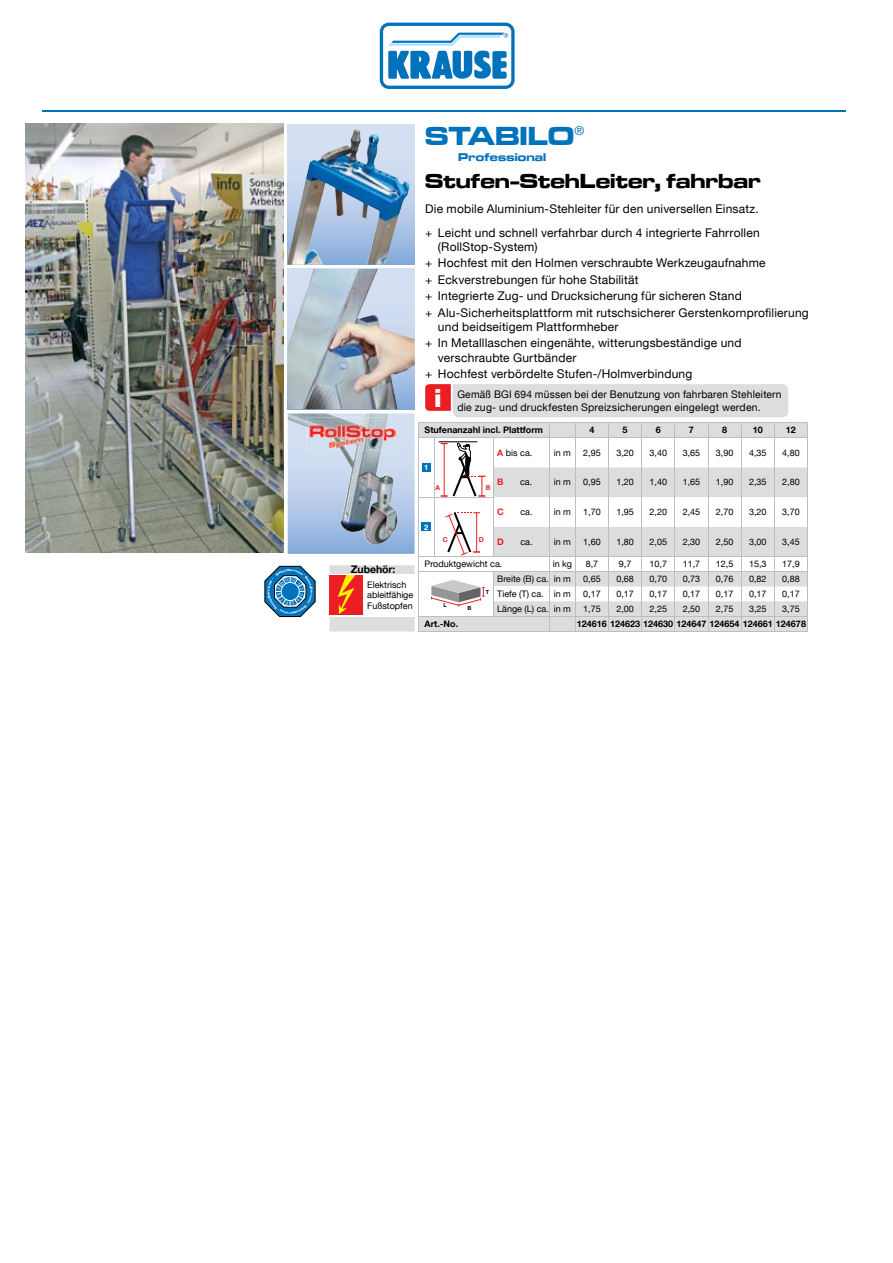
<style>
.page{position:relative;width:893px;height:1263px;background:#fff}
.page>*{position:absolute;margin:0;border:0;box-sizing:border-box;transform-origin:0 0}
.t1{font:27px "Microgramma D Bold Exte";color:#0072bc}
.t2{font:26.7px "Microgramma D Bold Exte";color:#fff}
.t3{font:21px "Microgramma D Bold Exte";letter-spacing:.005em;color:#000}
.t4{font:12px/16.4px "Helvetica Neue LT";letter-spacing:.015em;color:#000}
.t5{font:11.7px "Microgramma D Bold Exte";letter-spacing:.015em;color:#0072bc}
.t6{font:10.5px/12.6px "Helvetica Neue LT";letter-spacing:.02em;color:#000}
.t7{font:700 10.5px "Helvetica Neue LT";letter-spacing:-.005em;color:#000}
.t8{font:9px/10.8px "Helvetica Neue LT";color:#000}
.t9{font:700 9px "Helvetica Neue LT";color:#000}
.t10{font:700 9px "Helvetica Neue LT";color:#ed1d24}
.t11{font:700 7.5px "Helvetica Neue LT";color:#fff}
.t12{font:700 6.75px "Helvetica Neue LT";color:#ed1d24}
.t13{font:700 5.55px "Helvetica LT Std";color:#000}
.s1{font-weight:700;color:#ed1d24}
</style>
<div class="page">
<svg style="left:378px;top:21px;width:138px;height:69px"></svg>
<svg style="left:380px;top:23px;width:135px;height:66px"></svg>
<hr style="left:43px;top:110px;width:803px;height:1px;background:#0072bc">
<img style="left:288px;top:269px;width:127px;height:115px">
<svg style="left:288px;top:124px;width:127px;height:141px"></svg>
<img style="left:288px;top:129px;width:122px;height:136px">
<img style="left:26px;top:123px;width:257px;height:430px">
<svg style="left:264px;top:384px;width:544px;height:248px"></svg>
<p class="t7" style="left:351px;top:563px;width:46px">Zubehör:</p>
<p class="t8" style="left:367px;top:579px;width:48px">Elektrisch ableitfähige<br>Fußstopfen</p>
<p class="t1" style="left:425px;top:118px;width:160px">STABILO<sup>®</sup></p>
<p class="t5" style="left:458px;top:150px;width:90px">Professional</p>
<p class="t3" style="left:425px;top:167px;width:337px">Stufen-StehLeiter, fahrbar</p>
<p class="t4" style="left:425px;top:197px;width:336px;line-height:23.9px">Die mobile Aluminium-Stehleiter für den universellen Einsatz. + Leicht und schnell verfahrbar durch 4 integrierte Fahrrollen</p>
<p class="t4" style="left:425px;top:238px;width:385px;text-indent:13px">(RollStop-System)<br>+ Hochfest mit den Holmen verschraubte Werkzeugaufnahme<br>+ Eckverstrebungen für hohe Stabilität<br>+ Integrierte Zug- und Drucksicherung für sicheren Stand<br>+ Alu-Sicherheitsplattform mit rutschsicherer Gerstenkorn profilierung</p>
<p class="t4" style="left:425px;top:318px;width:318px;text-indent:13px">und beidseitigem Plattformheber<br>+ In Metalllaschen eingenähte, witterungsbeständige und</p>
<p class="t4" style="left:425px;top:349px;width:269px;text-indent:13px">verschraubte Gurtbänder<br>+ Hochfest verbördelte Stufen-/Holmverbindung</p>
<p class="t2" style="left:434px;top:380px;width:8px">i</p>
<p class="t6" style="left:457px;top:388px;width:326px">Gemäß BGI 694 müssen bei der Benutzung von fahrbaren Stehleitern die zug- und druckfesten Spreizsicherungen eingelegt werden.</p>
<p class="t9" style="left:425px;top:425px;width:120px">Stufenanzahl incl. Plattform</p>
<p class="t9" style="left:589px;top:425px;width:7px">4</p>
<p class="t9" style="left:623px;top:425px;width:7px">5</p>
<p class="t9" style="left:656px;top:425px;width:7px">6</p>
<p class="t9" style="left:689px;top:425px;width:7px">7</p>
<p class="t9" style="left:722px;top:425px;width:7px">8</p>
<p class="t9" style="left:753px;top:425px;width:12px">10</p>
<p class="t9" style="left:786px;top:425px;width:12px">12</p>
<p class="t11" style="left:424px;top:463px;width:6px">1</p>
<p class="t8" style="left:497px;top:447px;width:37px"><span class="s1">A</span> bis ca.</p>
<p class="t8" style="left:554px;top:447px;width:19px">in m</p>
<p class="t8" style="left:583px;top:447px;width:19px">2,95</p>
<p class="t8" style="left:616px;top:447px;width:19px">3,20</p>
<p class="t8" style="left:650px;top:447px;width:19px">3,40</p>
<p class="t8" style="left:683px;top:447px;width:19px">3,65</p>
<p class="t8" style="left:716px;top:447px;width:19px">3,90</p>
<p class="t8" style="left:749px;top:447px;width:19px">4,35</p>
<p class="t8" style="left:782px;top:447px;width:19px">4,80</p>
<p class="t10" style="left:497px;top:477px;width:8px">B</p>
<p class="t8" style="left:520px;top:477px;width:52px">ca. in m</p>
<p class="t8" style="left:583px;top:477px;width:19px">0,95</p>
<p class="t8" style="left:616px;top:477px;width:19px">1,20</p>
<p class="t8" style="left:650px;top:477px;width:19px">1,40</p>
<p class="t8" style="left:683px;top:477px;width:19px">1,65</p>
<p class="t8" style="left:716px;top:477px;width:19px">1,90</p>
<p class="t8" style="left:749px;top:477px;width:19px">2,35</p>
<p class="t8" style="left:782px;top:477px;width:19px">2,80</p>
<p class="t12" style="left:436px;top:483px;width:6px">A</p>
<p class="t12" style="left:486px;top:484px;width:6px">B</p>
<p class="t10" style="left:497px;top:506px;width:8px">C</p>
<p class="t8" style="left:520px;top:506px;width:52px">ca. in m</p>
<p class="t8" style="left:583px;top:506px;width:19px">1,70</p>
<p class="t8" style="left:616px;top:506px;width:19px">1,95</p>
<p class="t8" style="left:650px;top:506px;width:19px">2,20</p>
<p class="t8" style="left:683px;top:506px;width:19px">2,45</p>
<p class="t8" style="left:716px;top:506px;width:19px">2,70</p>
<p class="t8" style="left:749px;top:506px;width:19px">3,20</p>
<p class="t8" style="left:782px;top:506px;width:19px">3,70</p>
<p class="t10" style="left:497px;top:536px;width:8px">D</p>
<p class="t8" style="left:520px;top:536px;width:52px">ca. in m</p>
<p class="t8" style="left:583px;top:536px;width:19px">1,60</p>
<p class="t8" style="left:616px;top:536px;width:19px">1,80</p>
<p class="t8" style="left:650px;top:536px;width:19px">2,05</p>
<p class="t8" style="left:683px;top:536px;width:19px">2,30</p>
<p class="t8" style="left:716px;top:536px;width:19px">2,50</p>
<p class="t8" style="left:749px;top:536px;width:19px">3,00</p>
<p class="t8" style="left:782px;top:536px;width:19px">3,45</p>
<p class="t8" style="left:425px;top:559px;width:79px">Produktgewicht ca.</p>
<p class="t8" style="left:553px;top:559px;width:21px">in kg</p>
<p class="t8" style="left:586px;top:559px;width:14px">8,7</p>
<p class="t8" style="left:619px;top:559px;width:14px">9,7</p>
<p class="t8" style="left:650px;top:559px;width:19px">10,7</p>
<p class="t8" style="left:683px;top:559px;width:19px">11,7</p>
<p class="t8" style="left:716px;top:559px;width:19px">12,5</p>
<p class="t8" style="left:749px;top:559px;width:19px">15,3</p>
<p class="t8" style="left:782px;top:559px;width:19px">17,9</p>
<p class="t8" style="left:497px;top:574px;width:75px">Breite (B) ca. in m</p>
<p class="t8" style="left:583px;top:574px;width:19px">0,65</p>
<p class="t8" style="left:616px;top:574px;width:19px">0,68</p>
<p class="t8" style="left:650px;top:574px;width:19px">0,70</p>
<p class="t8" style="left:683px;top:574px;width:19px">0,73</p>
<p class="t8" style="left:716px;top:574px;width:19px">0,76</p>
<p class="t8" style="left:749px;top:574px;width:19px">0,82</p>
<p class="t8" style="left:782px;top:574px;width:19px">0,88</p>
<p class="t8" style="left:497px;top:588px;width:75px">Tiefe (T) ca. in m</p>
<p class="t8" style="left:583px;top:588px;width:19px">0,17</p>
<p class="t8" style="left:616px;top:588px;width:19px">0,17</p>
<p class="t8" style="left:650px;top:588px;width:19px">0,17</p>
<p class="t8" style="left:683px;top:588px;width:19px">0,17</p>
<p class="t8" style="left:716px;top:588px;width:19px">0,17</p>
<p class="t8" style="left:749px;top:588px;width:19px">0,17</p>
<p class="t8" style="left:782px;top:588px;width:19px">0,17</p>
<p class="t8" style="left:497px;top:603px;width:75px">Länge (L) ca. in m</p>
<p class="t8" style="left:583px;top:603px;width:19px">1,75</p>
<p class="t8" style="left:616px;top:603px;width:19px">2,00</p>
<p class="t8" style="left:650px;top:603px;width:19px">2,25</p>
<p class="t8" style="left:683px;top:603px;width:19px">2,50</p>
<p class="t8" style="left:716px;top:603px;width:19px">2,75</p>
<p class="t8" style="left:749px;top:603px;width:19px">3,25</p>
<p class="t8" style="left:782px;top:603px;width:19px">3,75</p>
<p class="t9" style="left:425px;top:618px;width:35px">Art.-No.</p>
<p class="t9" style="left:577px;top:618px;width:231px">124616 124623 124630 124647 124654 124661 124678</p>
<p class="t11" style="left:424px;top:522px;width:6px">2</p>
<p class="t12" style="left:443px;top:536px;width:7px">C</p>
<p class="t12" style="left:479px;top:536px;width:7px">D</p>
<p class="t13" style="left:486px;top:589px;width:5px">T</p>
<p class="t13" style="left:443px;top:602px;width:5px">L</p>
<p class="t13" style="left:468px;top:604px;width:6px">B</p>
</div>
